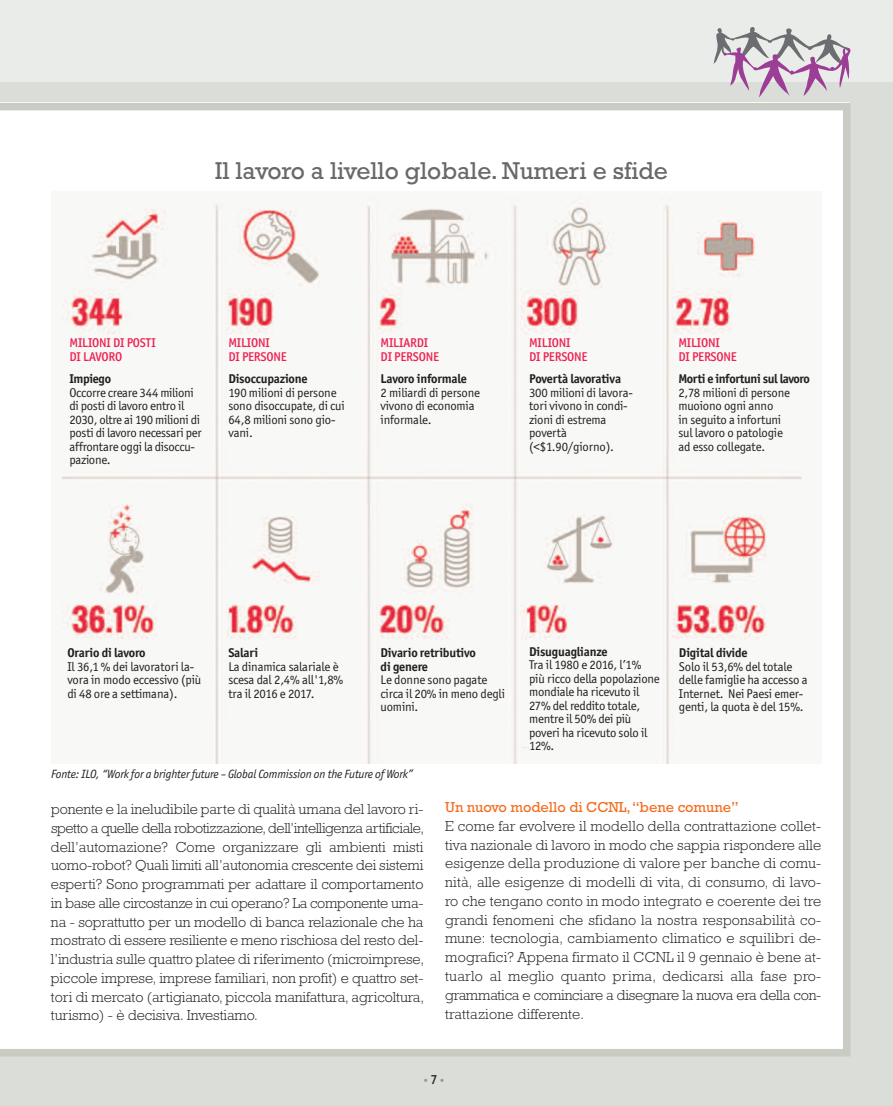
<style>
.page{position:relative;width:893px;height:1106px;background:#fff}
.page>*{position:absolute;margin:0;border:0;box-sizing:border-box;transform-origin:0 0}
.t1{font:24.75px "Rockwell";letter-spacing:-.005em;color:#69696c}
.t2{font:300 14.7px/18.8px "Rockwell";letter-spacing:-.005em;color:#231f20;text-align:justify}
.t3{font:14.7px "Rockwell";letter-spacing:-.005em;color:#f36e21}
.t4{font:12.75px/13.5px "Officina Sans ITC Std";letter-spacing:-.015em;color:#231f20}
.t5{font:700 12.75px/13.5px "Officina Sans ITC Std";letter-spacing:-.015em;color:#231f20}
.t6{font:500 12.75px/13.5px "Officina Sans ITC Std";letter-spacing:-.015em;color:#ed2152}
.t7{font:italic 12px "Officina Sans ITC Std";letter-spacing:-.015em;color:#231f20}
.t8{font:10.5px "Officina Sans ITC Std";color:#939598}
.s1{font-weight:500;font-size:13.5px;color:#231f20}
</style>
<div class="page">
<div style="left:0;top:0;width:893px;height:100px;background:#eaece9"></div>
<div style="left:0;top:82px;width:893px;height:1024px;background:#dbded8"></div>
<div style="left:0;top:103px;width:850px;height:953px;background:#fff"></div>
<svg style="left:714px;top:27px;width:137px;height:70px"></svg>
<img style="left:51px;top:192px;width:770px;height:571px">
<h1 class="t1" style="left:215px;top:156px;width:455px">Il lavoro a livello globale. Numeri e sfide</h1>
<p class="t6" style="left:69px;top:337px;width:88px">MILIONI DI POSTI<br>DI LAVORO</p>
<p class="t5" style="left:69px;top:373px;width:43px">Impiego</p>
<p class="t4" style="left:69px;top:387px;width:134px">Occorre creare 344 milioni di posti di lavoro entro il<br>2030, oltre ai 190 milioni di posti di lavoro necessari per affrontare oggi la disoccu&shy;pazione.</p>
<p class="t6" style="left:228px;top:337px;width:60px">MILIONI<br>DI PERSONE</p>
<p class="t5" style="left:228px;top:373px;width:81px">Disoccupazione</p>
<p class="t4" style="left:228px;top:387px;width:118px">190 milioni di persone sono disoccupate, di cui<br>64,8 milioni sono gio&shy;vani.</p>
<p class="t6" style="left:381px;top:337px;width:60px">MILIARDI<br>DI PERSONE</p>
<p class="t5" style="left:381px;top:373px;width:88px">Lavoro informale</p>
<p class="t4" style="left:381px;top:387px;width:101px">2 miliardi di persone vivono di economia informale.</p>
<p class="t6" style="left:529px;top:337px;width:60px">MILIONI<br>DI PERSONE</p>
<p class="t5" style="left:529px;top:373px;width:94px">Povertà lavorativa</p>
<p class="t4" style="left:529px;top:387px;width:105px">300 milioni di lavora&shy;tori vivono in condi&shy;zioni di estrema povertà (&lt;$1.90/giorno).</p>
<p class="t6" style="left:678px;top:337px;width:60px">MILIONI<br>DI PERSONE</p>
<p class="t5" style="left:678px;top:373px;width:133px">Morti e infortuni sul lavoro</p>
<p class="t4" style="left:678px;top:387px;width:113px">2,78 milioni di persone muoiono ogni anno<br>in seguito a infortuni sul lavoro o patologie ad esso collegate.</p>
<p class="t5" style="left:67px;top:647px;width:80px">Orario di lavoro</p>
<p class="t4" style="left:67px;top:661px;width:135px">Il 36,1 % dei lavoratori la&shy;vora in modo eccessivo (più di 48 ore a settimana).</p>
<p class="t5" style="left:228px;top:647px;width:31px">Salari</p>
<p class="t4" style="left:228px;top:661px;width:116px">La dinamica salariale è scesa dal 2,4% all'1,8% tra il 2016 e 2017.</p>
<p class="t5" style="left:381px;top:647px;width:97px">Divario retributivo di genere</p>
<p class="t4" style="left:381px;top:674px;width:126px">Le donne sono pagate circa il 20% in meno degli uomini.</p>
<p class="t7" style="left:51px;top:770px;width:364px">Fonte: ILO, “Work for a brighter future – Global Commission on the Future of Work”</p>
<p class="t5" style="left:529px;top:646px;width:80px">Disuguaglianze</p>
<p class="t4" style="left:529px;top:659px;width:132px">Tra il 1980 e 2016, l’1% più ricco della popolazione mondiale ha ricevuto il<br>27% del reddito totale, mentre il 50% dei più poveri ha ricevuto solo il<br>12%.</p>
<p class="t5" style="left:679px;top:647px;width:70px">Digital divide</p>
<p class="t4" style="left:679px;top:661px;width:130px">Solo il 53,6% del totale delle famiglie ha accesso a<br>Internet. Nei Paesi emer&shy;genti, la quota è del 15%.</p>
<p class="t2" style="left:51px;top:801px;width:375px">ponente e la ineludibile parte di qualità umana del lavoro ri&shy;spetto a quelle della robotizzazione, dell’intelligenza artificiale, dell’automazione? Come organizzare gli ambienti misti uomo-robot? Quali limiti all’autonomia crescente dei sistemi esperti? Sono programmati per adattare il comportamento in base alle circostanze in cui operano? La componente uma&shy;na - soprattutto per un modello di banca relazionale che ha mostrato di essere resiliente e meno rischiosa del resto del&shy;l’industria sulle quattro platee di riferimento (microimprese, piccole imprese, imprese familiari, non profit) e quattro set&shy;tori di mercato (artigianato, piccola manifattura, agricoltura, turismo) - è decisiva. Investiamo.</p>
<p class="t3" style="left:445px;top:798px;width:295px">Un nuovo modello di CCNL,“bene comune”</p>
<p class="t2" style="left:445px;top:818px;width:378px">E come far evolvere il modello della contrattazione collet&shy;tiva nazionale di lavoro in modo che sappia rispondere alle esigenze della produzione di valore per banche di comu&shy;nità, alle esigenze di modelli di vita, di consumo, di lavo&shy;ro che tengano conto in modo integrato e coerente dei tre grandi fenomeni che sfidano la nostra responsabilità co&shy;mune: tecnologia, cambiamento climatico e squilibri de&shy;mografici? Appena firmato il CCNL il 9 gennaio è bene at&shy;tuarlo al meglio quanto prima, dedicarsi alla fase pro&shy;grammatica e cominciare a disegnare la nuova era della con&shy;trattazione differente.</p>
<p class="t8" style="left:423px;top:1076px;width:23px">•<span class="s1">7</span>•</p>
</div>
